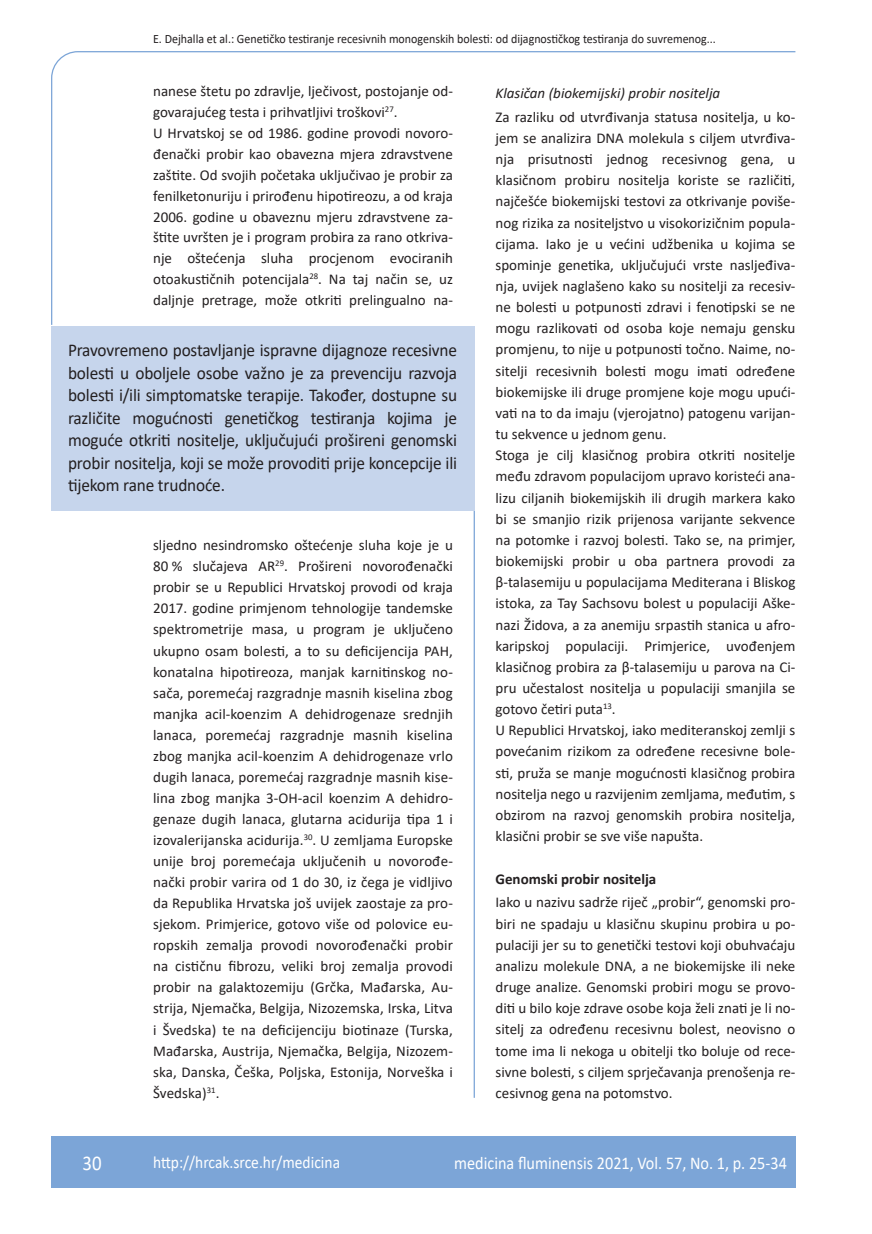
<style>
.page{position:relative;width:872px;height:1234px;background:#fff}
.page>*{position:absolute;margin:0;border:0;box-sizing:border-box;transform-origin:0 0}
.t1{font:21px "Calibri";color:#fff;scale:.9 1}
.anterfile{font:18px/22.5px "Calibri";letter-spacing:-.01em;color:#231f20;text-align:justify;scale:.96 1}
.t2{font:18px "Calibri";color:#fff;scale:.9 1}
.t3{font:17.25px "Calibri";color:#fff;scale:.9 1}
.osnovni_tekst{font:15px/21.1px "Calibri";color:#231f20;text-align:justify}
.podpodnaslov{font:italic 15px "Calibri";color:#231f20}
.podnaslov{font:700 15px "Calibri";color:#231f20}
.glava{font:12.75px "Calibri";color:#231f20;scale:.94 1}
</style>
<div class="page">
<svg style="left:51px;top:51px;width:745px;height:274px"></svg>
<hr style="left:473px;top:510px;width:2px;height:587px;background:#7ca5d7">
<div style="left:51px;top:1135px;width:744px;height:51px;background:#7ca5d7"></div>
<div style="left:51px;top:325px;width:423px;height:185px;background:#c6d5ec"></div>
<p class="glava" style="left:153px;top:29px;width:600px">E. Dejhalla et al.: Genetičko testiranje recesivnih monogenskih bolesti: od dijagnostičkog testiranja do suvremenog...</p>
<p class="osnovni_tekst" style="left:153px;top:81px;width:301px">nanese štetu po zdravlje, lječivost, postojanje od&shy;govarajućeg testa i prihvatljivi troškovi<sup>27</sup>.</p>
<p class="osnovni_tekst" style="left:153px;top:122px;width:301px">U Hrvatskoj se od 1986. godine provodi novoro&shy;đenački probir kao obavezna mjera zdravstvene zaštite. Od svojih početaka uključivao je probir za fenilketonuriju i prirođenu hipotireozu, a od kraja 2006. godine u obaveznu mjeru zdravstvene za&shy;štite uvršten je i program probira za rano otkriva&shy;nje oštećenja sluha procjenom evociranih otoakustičnih potencijala<sup>28</sup>. Na taj način se, uz daljnje pretrage, može otkriti prelingualno na-</p>
<p class="anterfile" style="left:68px;top:338px;width:407px">Pravovremeno postavljanje ispravne dijagnoze recesivne bolesti u oboljele osobe važno je za prevenciju razvoja bolesti i/ili simptomatske terapije. Također, dostupne su različite mogućnosti genetičkog testiranja kojima je moguće otkriti nositelje, uključujući prošireni genomski probir nositelja, koji se može provoditi prije koncepcije ili tijekom rane trudnoće.</p>
<p class="osnovni_tekst" style="left:153px;top:534px;width:301px">sljedno nesindromsko oštećenje sluha koje je u 80 % slučajeva AR<sup>29</sup>. Prošireni novorođenački probir se u Republici Hrvatskoj provodi od kraja 2017. godine primjenom tehnologije tandemske spektrometrije masa, u program je uključeno ukupno osam bolesti, a to su deficijencija PAH, konatalna hipotireoza, manjak karnitinskog no&shy;sača, poremećaj razgradnje masnih kiselina zbog manjka acil-koenzim A dehidrogenaze srednjih lanaca, poremećaj razgradnje masnih kiselina zbog manjka acil-koenzim A dehidrogenaze vrlo dugih lanaca, poremećaj razgradnje masnih kise&shy;lina zbog manjka 3-OH-acil koenzim A dehidro&shy;genaze dugih lanaca, glutarna acidurija tipa 1 i izovalerijanska acidurija.<sup>30</sup>. U zemljama Europske unije broj poremećaja uključenih u novorođe&shy;nački probir varira od 1 do 30, iz čega je vidljivo da Republika Hrvatska još uvijek zaostaje za pro&shy;sjekom. Primjerice, gotovo više od polovice eu&shy;ropskih zemalja provodi novorođenački probir na cističnu fibrozu, veliki broj zemalja provodi probir na galaktozemiju (Grčka, Mađarska, Au&shy;strija, Njemačka, Belgija, Nizozemska, Irska, Litva i Švedska) te na deficijenciju biotinaze (Turska, Mađarska, Austrija, Njemačka, Belgija, Nizozem&shy;ska, Danska, Češka, Poljska, Estonija, Norveška i Švedska)<sup>31</sup>.</p>
<p class="podpodnaslov" style="left:495px;top:82px;width:226px">Klasičan (biokemijski) probir nositelja</p>
<p class="osnovni_tekst" style="left:495px;top:106px;width:301px">Za razliku od utvrđivanja statusa nositelja, u ko&shy;jem se analizira DNA molekula s ciljem utvrđiva&shy;nja prisutnosti jednog recesivnog gena, u klasičnom probiru nositelja koriste se različiti, najčešće biokemijski testovi za otkrivanje poviše&shy;nog rizika za nositeljstvo u visokorizičnim popula&shy;cijama. Iako je u većini udžbenika u kojima se spominje genetika, uključujući vrste nasljeđiva&shy;nja, uvijek naglašeno kako su nositelji za recesiv&shy;ne bolesti u potpunosti zdravi i fenotipski se ne mogu razlikovati od osoba koje nemaju gensku promjenu, to nije u potpunosti točno. Naime, no&shy;sitelji recesivnih bolesti mogu imati određene biokemijske ili druge promjene koje mogu upući&shy;vati na to da imaju (vjerojatno) patogenu varijan&shy;tu sekvence u jednom genu.</p>
<p class="osnovni_tekst" style="left:495px;top:444px;width:301px">Stoga je cilj klasičnog probira otkriti nositelje među zdravom populacijom upravo koristeći ana&shy;lizu ciljanih biokemijskih ili drugih markera kako bi se smanjio rizik prijenosa varijante sekvence na potomke i razvoj bolesti. Tako se, na primjer, biokemijski probir u oba partnera provodi za β-talasemiju u populacijama Mediterana i Bliskog istoka, za Tay Sachsovu bolest u populaciji Aške&shy;nazi Židova, a za anemiju srpastih stanica u afro&shy;karipskoj populaciji. Primjerice, uvođenjem klasičnog probira za β-talasemiju u parova na Ci&shy;pru učestalost nositelja u populaciji smanjila se gotovo četiri puta<sup>13</sup>.</p>
<p class="osnovni_tekst" style="left:495px;top:719px;width:301px">U Republici Hrvatskoj, iako mediteranskoj zemlji s povećanim rizikom za određene recesivne bole&shy;sti, pruža se manje mogućnosti klasičnog probira nositelja nego u razvijenim zemljama, međutim, s obzirom na razvoj genomskih probira nositelja, klasični probir se sve više napušta.</p>
<p class="podnaslov" style="left:495px;top:867px;width:162px">Genomski probir nositelja</p>
<p class="osnovni_tekst" style="left:495px;top:891px;width:301px">Iako u nazivu sadrže riječ „probir“, genomski pro&shy;biri ne spadaju u klasičnu skupinu probira u po&shy;pulaciji jer su to genetički testovi koji obuhvaćaju analizu molekule DNA, a ne biokemijske ili neke druge analize. Genomski probiri mogu se provo&shy;diti u bilo koje zdrave osobe koja želi znati je li no&shy;sitelj za određenu recesivnu bolest, neovisno o tome ima li nekoga u obitelji tko boluje od rece&shy;sivne bolesti, s ciljem sprječavanja prenošenja re&shy;cesivnog gena na potomstvo.</p>
<p class="t1" style="left:82px;top:1147px;width:23px">30</p>
<p class="t3" style="left:153px;top:1149px;width:209px">http://hrcak.srce.hr/medicina</p>
<p class="t2" style="left:454px;top:1149px;width:371px">medicina fluminensis 2021, Vol. 57, No. 1, p. 25-34</p>
</div>
